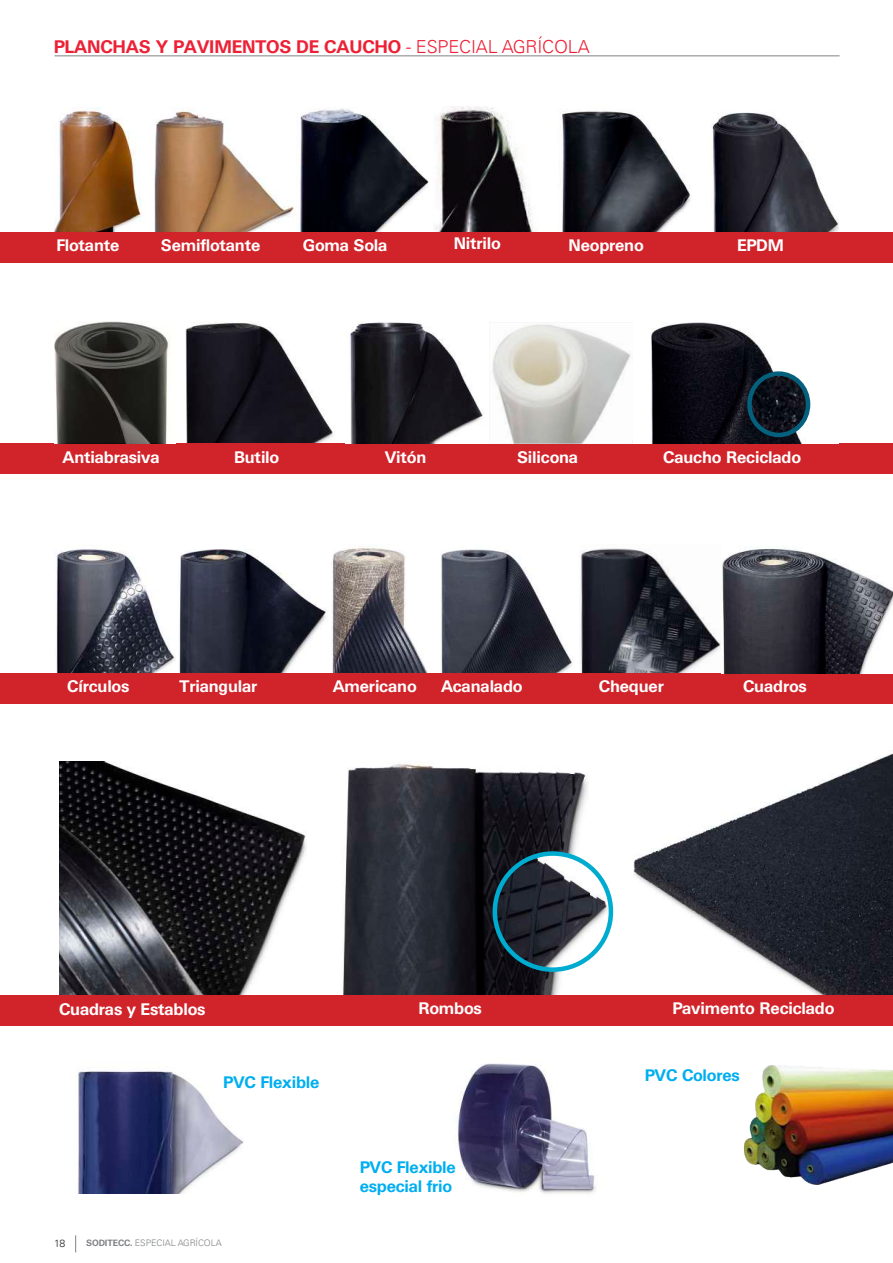
<style>
.page{position:relative;width:893px;height:1263px;background:#fff}
.page>*{position:absolute;margin:0;border:0;box-sizing:border-box;transform-origin:0 0}
.t1{font:700 18px "Univers BQ";letter-spacing:-.01em;color:#ed2136}
.t2{font:700 16.5px "Univers BQ";letter-spacing:-.01em;color:#fff}
.t3{font:700 16.5px/19.5px "Univers BQ";letter-spacing:-.01em;color:#00aeef}
.t4{font:300 10.5px "Univers LT";color:#231f20}
.t5{font:300 9px "Univers LT";letter-spacing:-.01em;color:#808285}
.s1{font-family:"Univers LT";font-weight:300}
.s2{font-family:"Univers BQ";font-weight:700}
</style>
<div class="page">
<img style="left:180px;top:322px;width:157px;height:122px">
<img style="left:433px;top:106px;width:104px;height:126px">
<img style="left:55px;top:108px;width:87px;height:124px">
<img style="left:562px;top:111px;width:129px;height:121px">
<div style="left:0;top:232px;width:893px;height:30px;background:#d1232a"></div>
<img style="left:154px;top:108px;width:141px;height:124px">
<img style="left:711px;top:112px;width:127px;height:120px">
<img style="left:300px;top:108px;width:129px;height:124px">
<hr style="left:55px;top:55px;width:785px;height:1px;background:#808285">
<div style="left:0;top:444px;width:893px;height:30px;background:#d1232a"></div>
<img style="left:55px;top:322px;width:115px;height:122px">
<img style="left:350px;top:322px;width:358px;height:122px">
<svg style="left:489px;top:323px;width:144px;height:121px"></svg>
<svg style="left:633px;top:323px;width:178px;height:121px"></svg>
<img style="left:749px;top:374px;width:59px;height:61px">
<div style="left:747px;top:371px;width:63px;height:66px;border:4px solid #04607c;border-radius:50%"></div>
<img style="left:56px;top:549px;width:119px;height:124px">
<img style="left:580px;top:548px;width:141px;height:125px">
<img style="left:179px;top:549px;width:149px;height:124px">
<img style="left:332px;top:546px;width:96px;height:127px">
<img style="left:440px;top:549px;width:133px;height:124px">
<div style="left:0;top:673px;width:893px;height:30px;background:#d1232a"></div>
<img style="left:722px;top:547px;width:171px;height:126px">
<img style="left:59px;top:762px;width:247px;height:233px">
<img style="left:343px;top:763px;width:246px;height:232px">
<img style="left:633px;top:750px;width:260px;height:245px">
<img style="left:495px;top:853px;width:116px;height:117px;border-radius:58px">
<div style="left:493px;top:851px;width:120px;height:121px;border:4px solid #00abd0;border-radius:50%"></div>
<div style="left:0;top:995px;width:893px;height:30px;background:#d1232a"></div>
<img style="left:743px;top:1065px;width:150px;height:120px">
<img style="left:457px;top:1063px;width:138px;height:131px">
<img style="left:78px;top:1071px;width:166px;height:122px">
<svg style="left:75px;top:1235px;width:1px;height:17px"></svg>
<p class="t1" style="left:54px;top:36px;width:537px">PLANCHAS Y PAVIMENTOS DE CAUCHO <span class="s1">- ESPECIAL AGRÍCOLA</span></p>
<p class="t2" style="left:56px;top:236px;width:65px">Flotante</p>
<p class="t2" style="left:161px;top:236px;width:101px">Semiflotante</p>
<p class="t2" style="left:303px;top:236px;width:86px">Goma Sola</p>
<p class="t2" style="left:454px;top:234px;width:49px">Nitrilo</p>
<p class="t2" style="left:569px;top:236px;width:77px">Neopreno</p>
<p class="t2" style="left:737px;top:236px;width:48px">EPDM</p>
<p class="t2" style="left:62px;top:448px;width:99px">Antiabrasiva</p>
<p class="t2" style="left:234px;top:448px;width:47px">Butilo</p>
<p class="t2" style="left:385px;top:448px;width:43px">Vitón</p>
<p class="t2" style="left:517px;top:448px;width:63px">Silicona</p>
<p class="t2" style="left:663px;top:448px;width:139px">Caucho Reciclado</p>
<p class="t2" style="left:67px;top:677px;width:64px">Círculos</p>
<p class="t2" style="left:180px;top:677px;width:79px">Triangular</p>
<p class="t2" style="left:333px;top:677px;width:85px">Americano</p>
<p class="t2" style="left:441px;top:677px;width:83px">Acanalado</p>
<p class="t2" style="left:599px;top:677px;width:66px">Chequer</p>
<p class="t2" style="left:743px;top:677px;width:65px">Cuadros</p>
<p class="t2" style="left:59px;top:1000px;width:148px">Cuadras y Establos</p>
<p class="t2" style="left:418px;top:999px;width:65px">Rombos</p>
<p class="t2" style="left:672px;top:999px;width:164px">Pavimento Reciclado</p>
<p class="t3" style="left:223px;top:1073px;width:98px">PVC Flexible</p>
<p class="t4" style="left:54px;top:1237px;width:13px">18</p>
<p class="t5" style="left:86px;top:1237px;width:137px"><span class="s2">SODITECC.</span> ESPECIAL AGRÍCOLA</p>
<p class="t3" style="left:360px;top:1157px;width:98px">PVC Flexible especial frio</p>
<p class="t3" style="left:645px;top:1066px;width:96px">PVC Colores</p>
</div>
